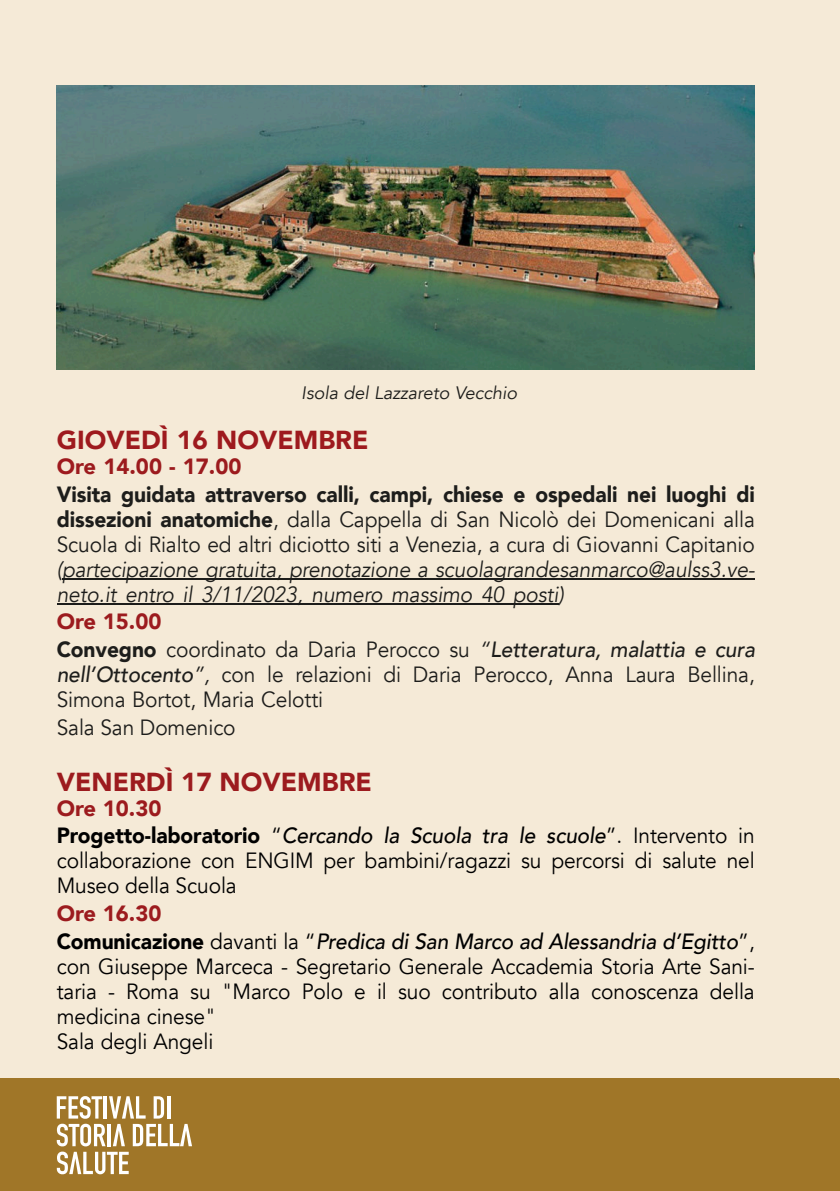
<style>
.page{position:relative;width:840px;height:1191px;background:#fff}
.page>*{position:absolute;margin:0;border:0;box-sizing:border-box;transform-origin:0 0}
.t1{font:900 26px "Avenir";color:#9e1a1e}
.t2{font:900 26px "Avenir";color:#9c1b1e}
.t3{font:22px/25px "Avenir";letter-spacing:-.005em;color:#1d1d1b;scale:.95 1}
.t4{font:22px/25px "Avenir";letter-spacing:-.005em;color:#000;scale:.95 1}
.t5{font:italic 500 22px/27.8px "Avenir";letter-spacing:-.005em;color:#000;scale:.95 1}
.t6{font:italic 22px/25px "Avenir";letter-spacing:-.005em;color:#1d1d1b;scale:.95 1}
.t7{font:900 22px/27.8px "Avenir";letter-spacing:-.005em;color:#1d1d1b;scale:.95 1}
.t8{font:italic 18px "Avenir";color:#1d1d1b}
.s1{color:#9e1a1e}
.s2{color:#9c1b1e}
.s3{font-weight:900}
.s4{font-weight:900;color:#9c1b1e}
.s5{font-style:italic}
.s6{font-weight:500;font-style:italic}
.s7{font-weight:900;font-style:normal;color:#9c1b1e}
.s8{font-weight:900;font-style:normal}
.s9{font-weight:400;font-style:normal}
</style>
<div class="page">
<hr style="left:839px;top:398px;width:1px;height:691px;background:#a07628">
<div style="left:0;top:0;width:839px;height:1191px;background:#f5ead7"></div>
<div style="left:0;top:1078px;width:839px;height:113px;background:#a07628"></div>
<svg style="left:57px;top:1096px;width:135px;height:78px"></svg>
<hr style="left:62px;top:578px;width:692px;height:1px;background:#1d1d1b">
<hr style="left:57px;top:603px;width:501px;height:1px;background:#1d1d1b">
<img style="left:57px;top:85px;width:697px;height:285px">
<p class="t8" style="left:301px;top:380px;width:217px">Isola del Lazzareto Vecchio</p>
<p class="t1" style="left:57px;top:423px;width:313px">GIOVEDÌ 16 NOVEMBRE</p>
<p class="t7" style="left:57px;top:453px;width:736px"><span class="s1">O</span><span class="s2">re 14.00 - 17.00<br></span>Visita guidata attraverso calli, campi, chiese e ospedali nei luoghi di</p>
<p class="t3" style="left:57px;top:507px;width:736px"><span class="s3">dissezioni anatomiche</span>, dalla Cappella di San Nicolò dei Domenicani alla<br>Scuola di Rialto ed altri diciotto siti a Venezia, a cura di Giovanni Capitanio</p>
<p class="t6" style="left:57px;top:557px;width:736px">(partecipazione gratuita, prenotazione a scuolagrandesanmarco@aulss3.ve&shy;neto.it entro il 3/11/2023, numero massimo 40 posti)</p>
<p class="t3" style="left:57px;top:608px;width:736px;line-height:27.8px"><span class="s4">Ore 15.00<br></span><span class="s3">Convegno</span> coordinato da Daria Perocco su <span class="s5">“</span><span class="s6">Letteratura, malattia e cura</span></p>
<p class="t3" style="left:57px;top:662px;width:736px"><span class="s6">nell’Ottocento</span><span class="s5">”,</span> con le relazioni di Daria Perocco, Anna Laura Bellina,<br>Simona Bortot, Maria Celotti</p>
<p class="t3" style="left:57px;top:715px;width:190px">Sala San Domenico</p>
<p class="t2" style="left:57px;top:764px;width:316px">VENERDÌ 17 NOVEMBRE</p>
<p class="t5" style="left:57px;top:794px;width:736px"><span class="s7">Ore 10.30<br></span><span class="s8">Progetto-laboratorio</span> <span class="s9">“</span>Cercando la Scuola tra le scuole<span class="s9">”. Intervento in</span></p>
<p class="t4" style="left:57px;top:848px;width:736px">collaborazione con ENGIM per bambini/ragazzi su percorsi di salute nel<br>Museo della Scuola</p>
<p class="t5" style="left:57px;top:900px;width:736px"><span class="s7">Ore 16.30<br></span><span class="s8">Comunicazione</span> <span class="s9">davanti la “</span>Predica di San Marco ad Alessandria d’Egitto<span class="s9">”,</span></p>
<p class="t4" style="left:57px;top:953px;width:736px">con Giuseppe Marceca - Segretario Generale Accademia Storia Arte Sani&shy;taria - Roma su "Marco Polo e il suo contributo alla conoscenza della medicina cinese"<br>Sala degli Angeli</p>
</div>
